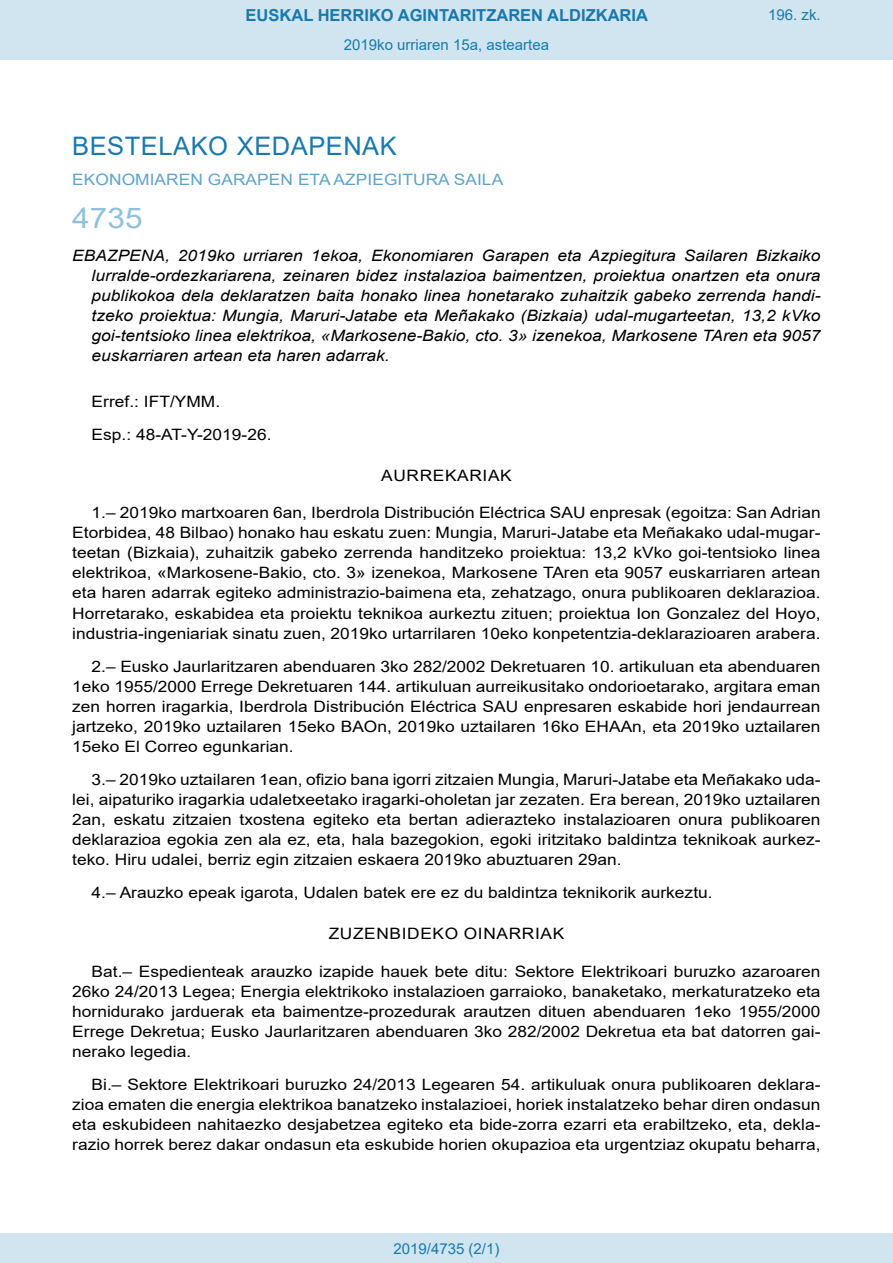
<style>
.page{position:relative;width:893px;height:1263px;background:#fff}
.page>*{position:absolute;margin:0;border:0;box-sizing:border-box;transform-origin:0 0}
.BOPVOrden{font:28.5px "Arial";color:#90c0db;scale:1.11 1}
.BOPVSeccion{font:25.5px "Arial";letter-spacing:.02em;color:#1879ad}
.t1{font:700 16.5px "Arial";color:#1879ad}
.BOPVDetalle{font:15.6px/20.1px "Arial";color:#000;text-align:justify;scale:1.11 1}
.BOPVTitulo{font:italic 15.6px/20.1px "Arial";color:#000;text-align:justify;scale:1.11 1}
.BOPVOrganismo{font:15.6px "Arial";letter-spacing:.005em;color:#5ea4ca;scale:1.11 1}
.BOPVClave{font:15.6px "Arial";letter-spacing:.035em;color:#000;scale:1.11 1}
.Paginacion_Centro{font:15px "Arial";color:#1879ad}
</style>
<div class="page">
<div style="left:0;top:0;width:893px;height:60px;background:#d0e5f0"></div>
<div style="left:0;top:1233px;width:893px;height:30px;background:#d0e5f0"></div>
<p class="t1" style="left:246px;top:3px;width:404px">EUSKAL HERRIKO AGINTARITZAREN ALDIZKARIA</p>
<p class="Paginacion_Centro" style="left:344px;top:35px;width:207px">2019ko urriaren 15a, asteartea</p>
<p class="Paginacion_Centro" style="left:768px;top:5px;width:54px">196. zk.</p>
<p class="BOPVSeccion" style="left:72px;top:128px;width:326px">BESTELAKO XEDAPENAK</p>
<p class="BOPVOrganismo" style="left:72px;top:169px;width:390px">EKONOMIAREN GARAPEN ETA AZPIEGITURA SAILA</p>
<p class="BOPVOrden" style="left:72px;top:198px;width:65px">4735</p>
<p class="BOPVTitulo" style="left:92px;top:245px;width:658px;text-indent:-19px">EBAZPENA, 2019ko urriaren 1ekoa, Ekonomiaren Garapen eta Azpiegitura Sailaren Bizkaiko lurralde-ordezkariarena, zeinaren bidez instalazioa baimentzen, proiektua onartzen eta onura publikokoa dela deklaratzen baita honako linea honetarako zuhaitzik gabeko zerrenda handi&shy;tzeko proiektua: Mungia, Maruri-Jatabe eta Meñakako (Bizkaia) udal-mugarteetan, 13,2 kVko goi-tentsioko linea elektrikoa, «Markosene-Bakio, cto. 3» izenekoa, Markosene TAren eta 9057 euskarriaren artean eta haren adarrak.</p>
<p class="BOPVDetalle" style="left:92px;top:391px;width:117px">Erref.: IFT/YMM.</p>
<p class="BOPVDetalle" style="left:92px;top:424px;width:164px">Esp.: 48-AT-Y-2019-26.</p>
<p class="BOPVClave" style="left:381px;top:465px;width:119px">AURREKARIAK</p>
<p class="BOPVDetalle" style="left:72px;top:502px;width:676px;text-indent:19px">1.– 2019ko martxoaren 6an, Iberdrola Distribución Eléctrica SAU enpresak (egoitza: San Adrian Etorbidea, 48 Bilbao) honako hau eskatu zuen: Mungia, Maruri-Jatabe eta Meñakako udal-mugar&shy;teetan (Bizkaia), zuhaitzik gabeko zerrenda handitzeko proiektua: 13,2 kVko goi-tentsioko linea elektrikoa, «Markosene-Bakio, cto. 3» izenekoa, Markosene TAren eta 9057 euskarriaren artean eta haren adarrak egiteko administrazio-baimena eta, zehatzago, onura publikoaren deklarazioa.<br>Horretarako, eskabidea eta proiektu teknikoa aurkeztu zituen; proiektua Ion Gonzalez del Hoyo, industria-ingeniariak sinatu zuen, 2019ko urtarrilaren 10eko konpetentzia-deklarazioaren arabera.</p>
<p class="BOPVDetalle" style="left:72px;top:656px;width:676px;text-indent:19px">2.– Eusko Jaurlaritzaren abenduaren 3ko 282/2002 Dekretuaren 10. artikuluan eta abenduaren 1eko 1955/2000 Errege Dekretuaren 144. artikuluan aurreikusitako ondorioetarako, argitara eman zen horren iragarkia, Iberdrola Distribución Eléctrica SAU enpresaren eskabide hori jendaurrean jartzeko, 2019ko uztailaren 15eko BAOn, 2019ko uztailaren 16ko EHAAn, eta 2019ko uztailaren 15eko El Correo egunkarian.</p>
<p class="BOPVDetalle" style="left:72px;top:769px;width:676px;text-indent:19px">3.– 2019ko uztailaren 1ean, ofizio bana igorri zitzaien Mungia, Maruri-Jatabe eta Meñakako uda&shy;lei, aipaturiko iragarkia udaletxeetako iragarki-oholetan jar zezaten. Era berean, 2019ko uztailaren 2an, eskatu zitzaien txostena egiteko eta bertan adierazteko instalazioaren onura publikoaren deklarazioa egokia zen ala ez, eta, hala bazegokion, egoki iritzitako baldintza teknikoak aurkez&shy;teko. Hiru udalei, berriz egin zitzaien eskaera 2019ko abuztuaren 29an.</p>
<p class="BOPVDetalle" style="left:92px;top:882px;width:561px">4.– Arauzko epeak igarota, Udalen batek ere ez du baldintza teknikorik aurkeztu.</p>
<p class="BOPVClave" style="left:329px;top:923px;width:214px">ZUZENBIDEKO OINARRIAK</p>
<p class="BOPVDetalle" style="left:72px;top:961px;width:676px;text-indent:19px">Bat.– Espedienteak arauzko izapide hauek bete ditu: Sektore Elektrikoari buruzko azaroaren 26ko 24/2013 Legea; Energia elektrikoko instalazioen garraioko, banaketako, merkaturatzeko eta hornidurako jarduerak eta baimentze-prozedurak arautzen dituen abenduaren 1eko 1955/2000<br>Errege Dekretua; Eusko Jaurlaritzaren abenduaren 3ko 282/2002 Dekretua eta bat datorren gai&shy;nerako legedia.</p>
<p class="BOPVDetalle" style="left:72px;top:1074px;width:676px;text-indent:19px">Bi.– Sektore Elektrikoari buruzko 24/2013 Legearen 54. artikuluak onura publikoaren deklara&shy;zioa ematen die energia elektrikoa banatzeko instalazioei, horiek instalatzeko behar diren ondasun eta eskubideen nahitaezko desjabetzea egiteko eta bide-zorra ezarri eta erabiltzeko, eta, dekla&shy;razio horrek berez dakar ondasun eta eskubide horien okupazioa eta urgentziaz okupatu beharra,</p>
<p class="Paginacion_Centro" style="left:393px;top:1238px;width:107px">2019/4735 (2/1)</p>
</div>
